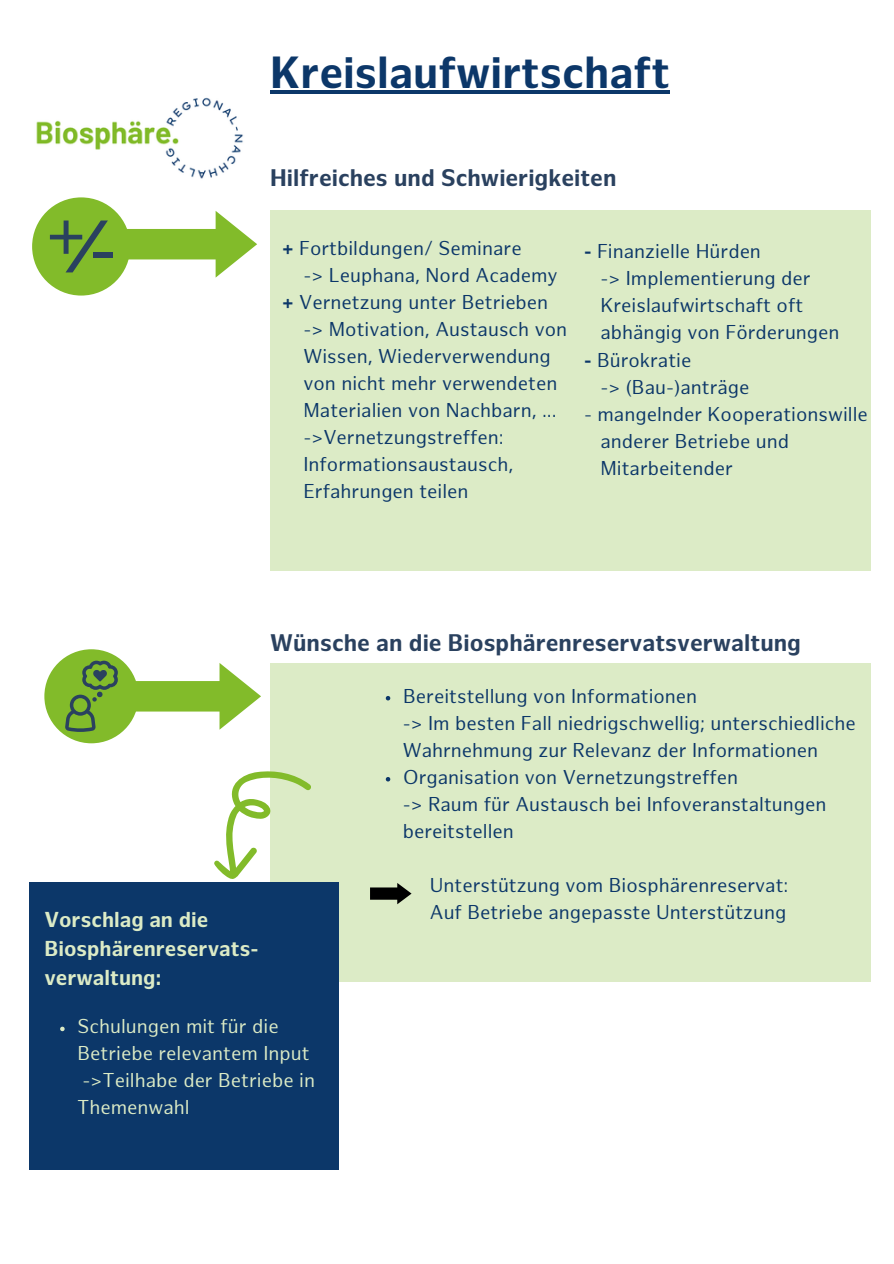
<style>
.page{position:relative;width:894px;height:1264px;background:#fff}
.page>*{position:absolute;margin:0;border:0;box-sizing:border-box;transform-origin:0 0}
.t1{font:700 43.8px "Hamburg Sans";color:#0c3769}
.t2{font:700 23.4px "Hamburg Sans";color:#2a415f}
.t3{font:700 21px/29.2px "Hamburg Sans";color:#dcebc6}
.t4{font:19.5px "Hamburg Sans";color:#0c3769}
.t5{font:19.5px/27px "Hamburg Sans";color:#dcebc6}
.s1{font-weight:700}
</style>
<div class="page">
<div style="left:270px;top:663px;width:600px;height:318px;background:#dcebc6"></div>
<div style="left:270px;top:211px;width:600px;height:360px;background:#dcebc6"></div>
<div style="left:32px;top:197px;width:98px;height:98px;background:#82bb2a;border-radius:50%"></div>
<div style="left:44px;top:649px;width:94px;height:94px;background:#82bb2a;border-radius:50%"></div>
<svg style="left:126px;top:211px;width:131px;height:66px"></svg>
<img style="left:36px;top:97px;width:207px;height:82px">
<svg style="left:130px;top:663px;width:131px;height:66px"></svg>
<div style="left:29px;top:882px;width:309px;height:287px;background:#0c3769"></div>
<svg style="left:214px;top:771px;width:97px;height:108px"></svg>
<svg style="left:50px;top:220px;width:58px;height:52px"></svg>
<div style="left:93px;top:252px;width:19px;height:5px;background:#2a415f"></div>
<svg style="left:65px;top:660px;width:53px;height:71px"></svg>
<hr style="left:270px;top:90px;width:399px;height:3px;background:#0c3769">
<svg style="left:385px;top:696px;width:5px;height:4px"></svg>
<svg style="left:385px;top:777px;width:5px;height:4px"></svg>
<svg style="left:370px;top:883px;width:41px;height:21px"></svg>
<svg style="left:60px;top:1026px;width:5px;height:5px"></svg>
<h1 class="t1" style="left:270px;top:56px;width:401px">Kreislaufwirtschaft</h1>
<h2 class="t2" style="left:270px;top:169px;width:347px">Hilfreiches und Schwierigkeiten</h2>
<p class="t4" style="left:281px;top:241px;width:241px"><span class="s1">+</span> Fortbildungen/ Seminare</p>
<p class="t4" style="left:303px;top:268px;width:256px">-&gt; Leuphana, Nord Academy</p>
<p class="t4" style="left:281px;top:295px;width:268px"><span class="s1">+</span> Vernetzung unter Betrieben</p>
<p class="t4" style="left:303px;top:322px;width:265px">-&gt; Motivation, Austausch von</p>
<p class="t4" style="left:303px;top:349px;width:249px">Wissen, Wiederverwendung</p>
<p class="t4" style="left:303px;top:376px;width:255px">von nicht mehr verwendeten</p>
<p class="t4" style="left:303px;top:403px;width:255px">Materialien von Nachbarn, ...</p>
<p class="t4" style="left:303px;top:430px;width:202px">-&gt;Vernetzungstreffen:</p>
<p class="t4" style="left:303px;top:457px;width:211px">Informationsaustausch,</p>
<h2 class="t4" style="left:303px;top:484px;width:166px">Erfahrungen teilen</h2>
<p class="t4" style="left:584px;top:244px;width:178px"><span class="s1">-</span> Finanzielle Hürden</p>
<p class="t4" style="left:600px;top:271px;width:211px">-&gt; Implementierung der</p>
<p class="t4" style="left:600px;top:298px;width:204px">Kreislaufwirtschaft oft</p>
<p class="t4" style="left:600px;top:325px;width:241px">abhängig von Förderungen</p>
<p class="t4" style="left:584px;top:352px;width:109px"><span class="s1">-</span> Bürokratie</p>
<p class="t4" style="left:600px;top:379px;width:151px">-&gt; (Bau-)anträge</p>
<p class="t4" style="left:584px;top:406px;width:285px">- mangelnder Kooperationswille</p>
<p class="t4" style="left:600px;top:433px;width:190px">anderer Betriebe und</p>
<p class="t4" style="left:600px;top:460px;width:134px">Mitarbeitender</p>
<p class="t3" style="left:44px;top:907px;width:216px">Vorschlag an die<br>Biosphärenreservats&shy;verwaltung:</p>
<p class="t2" style="left:270px;top:634px;width:532px">Wünsche an die Biosphärenreservatsverwaltung</p>
<p class="t4" style="left:403px;top:688px;width:295px">Bereitstellung von Informationen</p>
<p class="t4" style="left:402px;top:715px;width:454px">-&gt; Im besten Fall niedrigschwellig; unterschiedliche</p>
<p class="t4" style="left:402px;top:742px;width:417px">Wahrnehmung zur Relevanz der Informationen</p>
<p class="t4" style="left:403px;top:769px;width:336px">Organisation von Vernetzungstreffen</p>
<p class="t4" style="left:402px;top:796px;width:425px">-&gt; Raum für Austausch bei Infoveranstaltungen</p>
<p class="t4" style="left:402px;top:823px;width:113px">bereitstellen</p>
<p class="t4" style="left:430px;top:877px;width:360px">Unterstützung vom Biosphärenreservat:</p>
<p class="t4" style="left:430px;top:904px;width:358px">Auf Betriebe angepasste Unterstützung</p>
<p class="t5" style="left:77px;top:1015px;width:233px">Schulungen mit für die<br>Betriebe relevantem Input</p>
<p class="t5" style="left:82px;top:1069px;width:234px">-&gt;Teilhabe der Betriebe in</p>
<p class="t5" style="left:77px;top:1096px;width:114px">Themenwahl</p>
</div>
